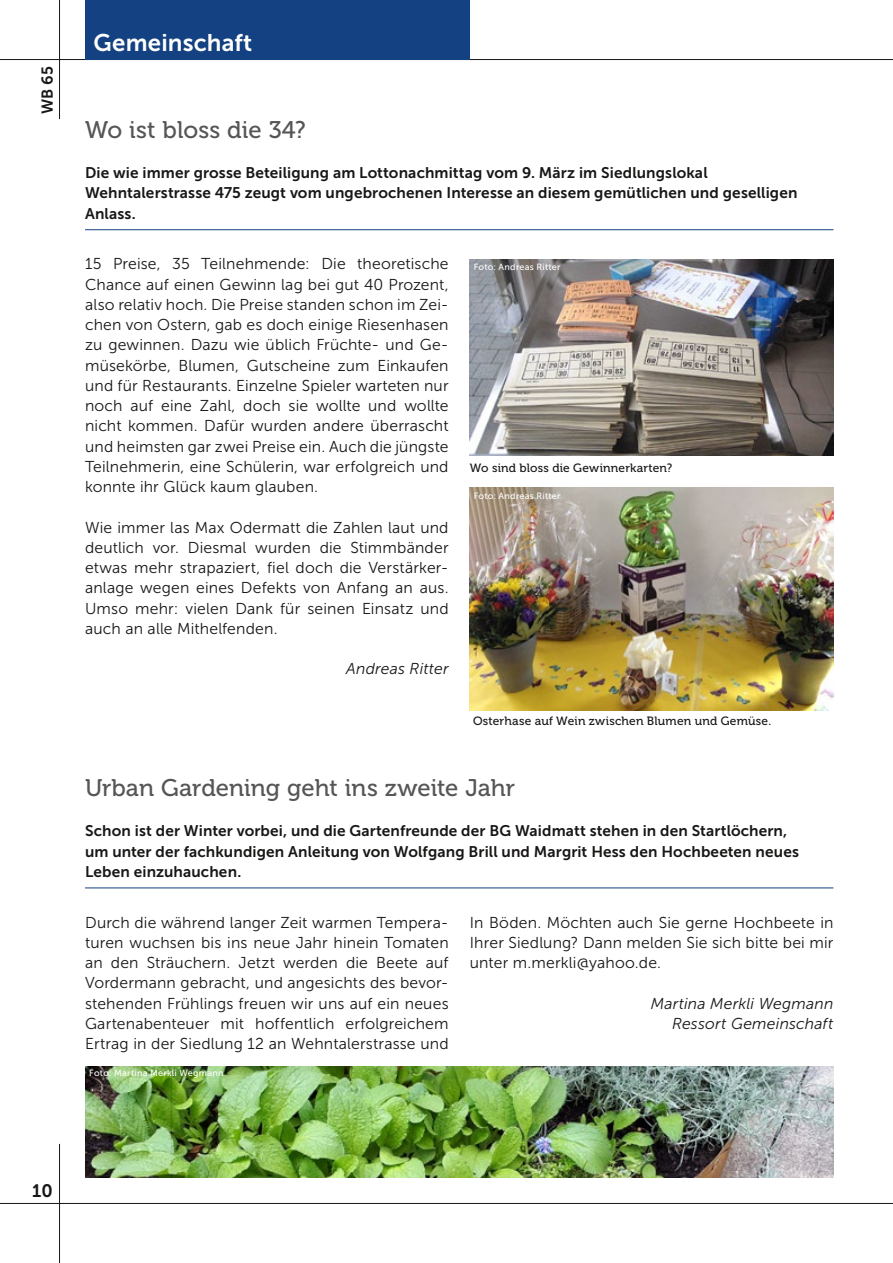
<style>
.page{position:relative;width:893px;height:1263px;background:#fff}
.page>*{position:absolute;margin:0;border:0;box-sizing:border-box;transform-origin:0 0}
.Titel_gross{font:24px "Museo 500";color:#565655}
.Ressort_rechts{font:24px "Museo Sans 700";letter-spacing:.01em;color:#fff}
.t1{font:18px "Museo Sans 700";color:#181716}
.Grundschrift{font:15.75px/20.2px "Museo Sans 300";letter-spacing:.01em;color:#181716;text-align:justify}
.Autor{font:italic 15.75px/20.2px "Museo Sans 300";letter-spacing:.01em;color:#181716;text-align:right}
.t2{font:15.75px "Museo Sans 700";color:#181716}
.Lead_dunkelblau{font:15.3px/20.2px "Museo Sans 700";letter-spacing:.01em;color:#181716}
.Legende{font:12px "Museo 500";letter-spacing:.015em;color:#181716}
.Legende_Fotohinweis{font:9px "Museo Sans 500";letter-spacing:.03em;color:#fff}
</style>
<div class="page">
<hr style="left:0;top:59px;width:893px;height:1px;background:#181716">
<hr style="left:0;top:1203px;width:893px;height:1px;background:#181716">
<hr style="left:59px;top:0;width:1px;height:119px;background:#181716">
<hr style="left:59px;top:1144px;width:1px;height:119px;background:#181716">
<hr style="left:85px;top:229px;width:748px;height:1px;background:#134182">
<div style="left:85px;top:0;width:385px;height:59px;background:#134182"></div>
<hr style="left:85px;top:887px;width:748px;height:1px;background:#134182">
<img style="left:470px;top:488px;width:363px;height:222px">
<img style="left:470px;top:259px;width:363px;height:196px">
<img style="left:85px;top:1067px;width:748px;height:111px">
<p class="t2" style="left:39px;top:114px;width:50px;rotate:-90deg">WB 65</p>
<p class="Ressort_rechts" style="left:94px;top:29px;width:160px">Gemeinschaft</p>
<h1 class="Ressort_rechts" style="left:94px;top:29px;width:77px">Rubrik</h1>
<p class="Titel_gross" style="left:85px;top:116px;width:222px">Wo ist bloss die 34?</p>
<p class="Lead_dunkelblau" style="left:85px;top:163px;width:714px">Die wie immer grosse Beteiligung am Lottonachmittag vom 9. März im Siedlungslokal<br>Wehntalerstrasse 475 zeugt vom ungebrochenen Interesse an diesem gemütlichen und geselligen<br>Anlass.</p>
<p class="Grundschrift" style="left:85px;top:254px;width:365px">15 Preise, 35 Teilnehmende: Die theoretische Chance auf einen Gewinn lag bei gut 40 Prozent, also relativ hoch. Die Preise standen schon im Zei&shy;chen von Ostern, gab es doch einige Riesenhasen zu gewinnen. Dazu wie üblich Früchte- und Ge&shy;müsekörbe, Blumen, Gutscheine zum Einkaufen und für Restaurants. Einzelne Spieler warteten nur noch auf eine Zahl, doch sie wollte und wollte nicht kommen. Dafür wurden andere überrascht und heimsten gar zwei Preise ein. Auch die jüngste Teilnehmerin, eine Schülerin, war erfolgreich und konnte ihr Glück kaum glauben.</p>
<p class="Grundschrift" style="left:85px;top:517px;width:365px">Wie immer las Max Odermatt die Zahlen laut und deutlich vor. Diesmal wurden die Stimmbänder etwas mehr strapaziert, fiel doch die Verstärker&shy;anlage wegen eines Defekts von Anfang an aus.<br>Umso mehr: vielen Dank für seinen Einsatz und auch an alle Mithelfenden.</p>
<p class="Autor" style="left:346px;top:659px;width:104px">Andreas Ritter</p>
<p class="Legende_Fotohinweis" style="left:474px;top:261px;width:88px">Foto: Andreas Ritter</p>
<p class="Legende" style="left:470px;top:461px;width:204px">Wo sind bloss die Gewinnerkarten?</p>
<p class="Legende_Fotohinweis" style="left:474px;top:491px;width:88px">Foto: Andreas Ritter</p>
<p class="Legende" style="left:473px;top:714px;width:300px">Osterhase auf Wein zwischen Blumen und Gemüse.</p>
<p class="Titel_gross" style="left:85px;top:774px;width:432px">Urban Gardening geht ins zweite Jahr</p>
<p class="Lead_dunkelblau" style="left:85px;top:821px;width:715px">Schon ist der Winter vorbei, und die Gartenfreunde der BG Waidmatt stehen in den Startlöchern, um unter der fachkundigen Anleitung von Wolfgang Brill und Margrit Hess den Hochbeeten neues<br>Leben einzuhauchen.</p>
<p class="Grundschrift" style="left:85px;top:912px;width:365px">Durch die während langer Zeit warmen Tempera&shy;turen wuchsen bis ins neue Jahr hinein Tomaten an den Sträuchern. Jetzt werden die Beete auf Vordermann gebracht, und angesichts des bevor&shy;stehenden Frühlings freuen wir uns auf ein neues Gartenabenteuer mit hoffentlich erfolgreichem Ertrag in der Siedlung 12 an Wehntalerstrasse und</p>
<p class="Grundschrift" style="left:470px;top:912px;width:365px">In Böden. Möchten auch Sie gerne Hochbeete in Ihrer Siedlung? Dann melden Sie sich bitte bei mir unter m.merkli@yahoo.de.</p>
<p class="Autor" style="left:651px;top:993px;width:184px">Martina Merkli Wegmann<br>Ressort Gemeinschaft</p>
<p class="Legende_Fotohinweis" style="left:89px;top:1068px;width:136px">Foto: Martina Merkli Wegmann</p>
<p class="t1" style="left:32px;top:1180px;width:22px">10</p>
</div>
